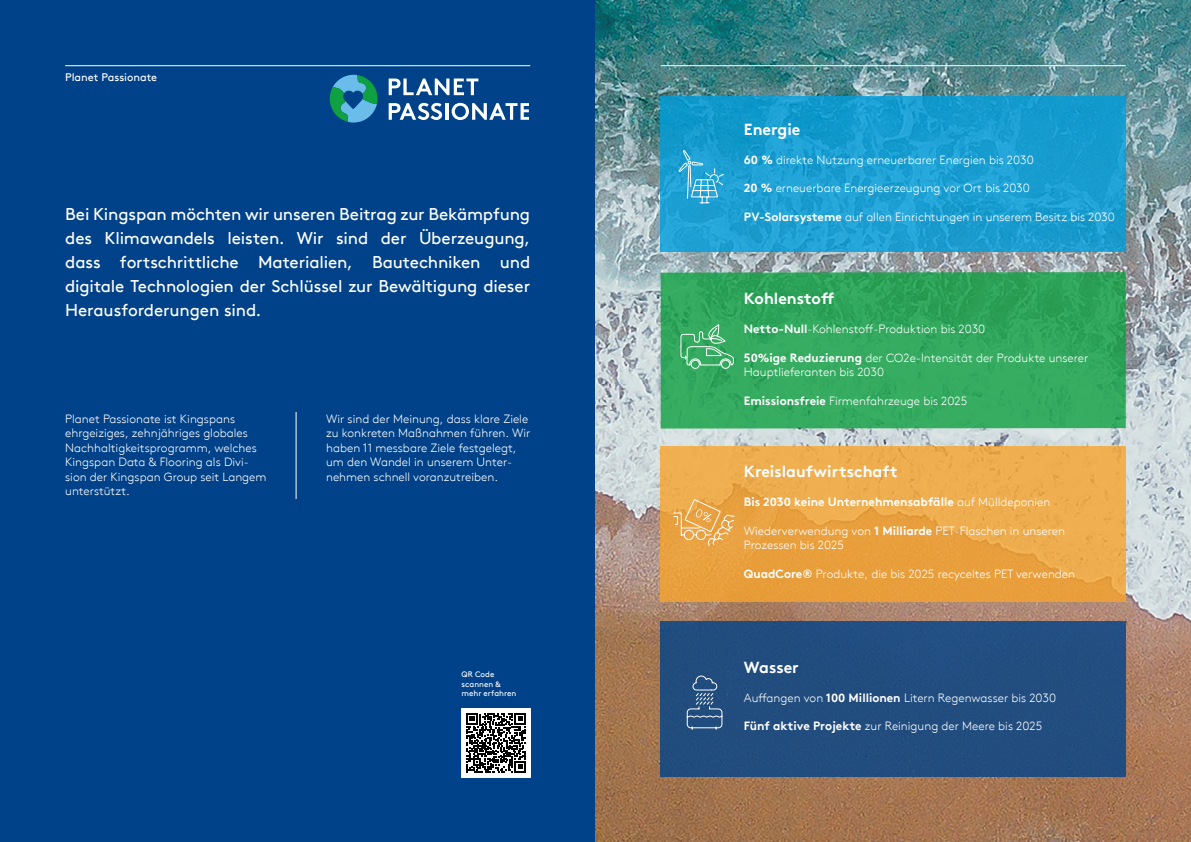
<style>
.page{position:relative;width:1191px;height:842px;background:#fff}
.page>*{position:absolute;margin:0;border:0;box-sizing:border-box;transform-origin:0 0}
.t1{font:17px/24px "Brown";letter-spacing:-.01em;color:#fff;text-align:justify}
.t2{font:700 16px "Brown";color:#fff}
.t3{font:300 12px/14.4px "Brown";color:#fff}
.t4{font:700 12px "Brown";color:#fff}
.t5{font:11px "Brown";color:#fff}
.t6{font:8px/9.6px "Brown";color:#fff}
.s1{font-weight:700}
.s2{font-weight:300}
</style>
<div class="page">
<div style="left:0;top:0;width:596px;height:842px;background:#004289"></div>
<div style="left:461px;top:708px;width:69px;height:70px;background:#fff"></div>
<img style="left:595px;top:0;width:596px;height:842px">
<svg style="left:389px;top:79px;width:89px;height:16px"></svg>
<svg style="left:389px;top:103px;width:53px;height:17px"></svg>
<hr style="left:445px;top:103px;width:3px;height:17px;background:#fff">
<svg style="left:451px;top:103px;width:77px;height:17px"></svg>
<svg style="left:330px;top:75px;width:47px;height:48px"></svg>
<hr style="left:296px;top:412px;width:1px;height:87px;background:#fff">
<hr style="left:65px;top:65px;width:465px;height:1px;background:#fff">
<hr style="left:660px;top:65px;width:465px;height:1px;background:#fff">
<svg style="left:660px;top:96px;width:465px;height:156px;background:#1a9ed1"></svg>
<svg style="left:678px;top:145px;width:46px;height:59px;background:#3aacd9"></svg>
<svg style="left:466px;top:713px;width:60px;height:59px"></svg>
<svg style="left:660px;top:272px;width:465px;height:157px;background:#32a85e"></svg>
<svg style="left:680px;top:323px;width:54px;height:46px;background:#53b678"></svg>
<div style="left:660px;top:621px;width:465px;height:156px;background:#214d7f"></div>
<svg style="left:686px;top:675px;width:37px;height:55px"></svg>
<svg style="left:660px;top:446px;width:465px;height:156px;background:#eba746"></svg>
<svg style="left:673px;top:499px;width:62px;height:48px;background:#ebae5a"></svg>
<p class="t5" style="left:65px;top:69px;width:94px">Planet Passionate</p>
<p class="t1" style="left:65px;top:200px;width:466px">Bei Kingspan möchten wir unseren Beitrag zur Bekämpfung des Klimawandels leisten. Wir sind der Überzeugung, dass fortschrittliche Materialien, Bautechniken und digitale Technologien der Schlüssel zur Bewältigung dieser Herausforderungen sind.</p>
<p class="t3" style="left:65px;top:411px;width:203px">Planet Passionate ist Kingspans ehrgeiziges, zehnjähriges globales<br>Nachhaltigkeitsprogramm, welches<br>Kingspan Data &amp; Flooring als Divi&shy;sion der Kingspan Group seit Langem unterstützt.</p>
<p class="t3" style="left:326px;top:411px;width:206px">Wir sind der Meinung, dass klare Ziele zu konkreten Maßnahmen führen. Wir haben 11 messbare Ziele festgelegt, um den Wandel in unserem Unter&shy;nehmen schnell voranzutreiben.</p>
<p class="t6" style="left:461px;top:669px;width:56px">QR Code scannen &amp; mehr erfahren</p>
<h2 class="t2" style="left:744px;top:116px;width:58px">Energie</h2>
<p class="t3" style="left:744px;top:151px;width:291px"><span class="s1">60 %</span> direkte Nutzung erneuerbarer Energien bis 2030</p>
<p class="t3" style="left:744px;top:180px;width:287px"><span class="s1">20 %</span> erneuerbare Energieerzeugung vor Ort bis 2030</p>
<p class="t3" style="left:744px;top:209px;width:372px"><span class="s1">PV-Solarsysteme</span> auf allen Einrichtungen in unserem Besitz bis 2030</p>
<h2 class="t2" style="left:744px;top:286px;width:92px">Kohlenstoff</h2>
<p class="t3" style="left:744px;top:321px;width:243px"><span class="s1">Netto-Null</span>-Kohlenstoff-Produktion bis 2030</p>
<p class="t3" style="left:744px;top:350px;width:346px"><span class="s1">50%ige Reduzierung</span> der CO2e-Intensität der Produkte unserer<br>Hauptlieferanten bis 2030</p>
<p class="t3" style="left:744px;top:393px;width:225px"><span class="s1">Emissionsfreie</span> Firmenfahrzeuge bis 2025</p>
<h2 class="t2" style="left:744px;top:459px;width:155px">Kreislaufwirtschaft</h2>
<p class="t4" style="left:744px;top:492px;width:308px">Bis 2030 keine Unternehmensabfälle <span class="s2">auf Mülldeponien</span></p>
<p class="t3" style="left:744px;top:523px;width:323px">Wiederverwendung von <span class="s1">1 Milliarde</span> PET-Flaschen in unseren<br>Prozessen bis 2025</p>
<p class="t3" style="left:744px;top:566px;width:333px"><span class="s1">QuadCore®</span> Produkte, die bis 2025 recyceltes PET verwenden</p>
<h2 class="t2" style="left:744px;top:654px;width:56px">Wasser</h2>
<p class="t3" style="left:744px;top:689px;width:314px">Auffangen von <span class="s1">100 Millionen</span> Litern Regenwasser bis 2030</p>
<p class="t3" style="left:744px;top:718px;width:300px"><span class="s1">Fünf aktive Projekte</span> zur Reinigung der Meere bis 2025</p>
</div>
